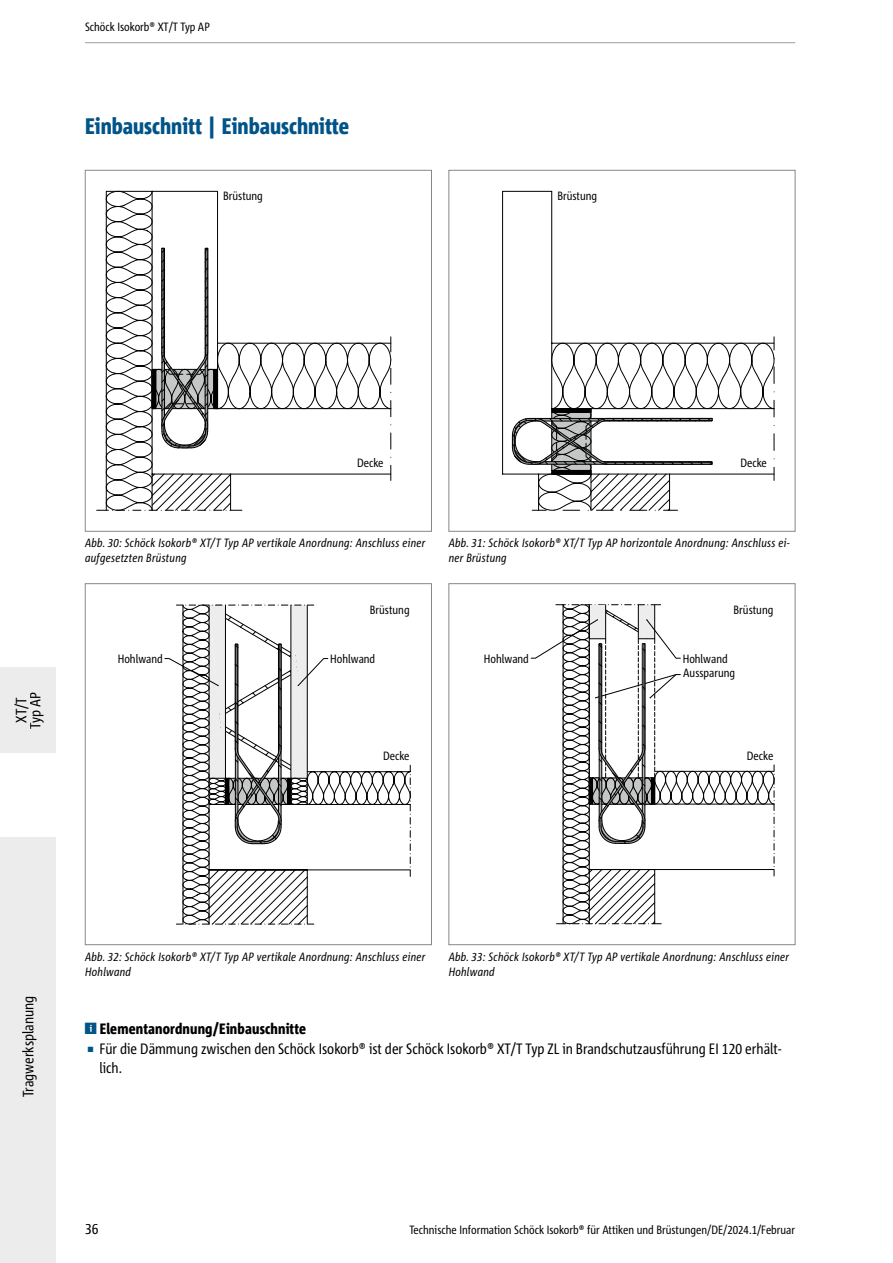
<style>
.page{position:relative;width:893px;height:1263px;background:#fff}
.page>*{position:absolute;margin:0;border:0;box-sizing:border-box;transform-origin:0 0}
.t1{font:800 condensed 22.5px "Corpid Schoeck";color:#005487}
.t2{font:condensed 15px/19.5px "Corpid Schoeck";color:#000}
.t3{font:800 condensed 15px "Corpid Schoeck";letter-spacing:.01em;color:#000}
.t4{font:italic condensed 12px/15px "Corpid Schoeck";letter-spacing:.02em;color:#000}
.t5{font:condensed 12px/14.5px "Corpid Schoeck";color:#000}
.s1{font-size:7.5px;color:#005487}
</style>
<div class="page">
<svg style="left:97px;top:190px;width:295px;height:321px"></svg>
<div style="left:85px;top:170px;width:347px;height:361px;border:1px solid #878786"></div>
<svg style="left:502px;top:190px;width:273px;height:285px"></svg>
<svg style="left:506px;top:337px;width:269px;height:174px"></svg>
<svg style="left:176px;top:923px;width:138px;height:2px"></svg>
<svg style="left:182px;top:658px;width:229px;height:266px"></svg>
<svg style="left:164px;top:604px;width:164px;height:246px"></svg>
<div style="left:85px;top:583px;width:347px;height:362px;border:1px solid #878786"></div>
<svg style="left:531px;top:604px;width:244px;height:320px"></svg>
<div style="left:449px;top:583px;width:346px;height:362px;border:1px solid #878786"></div>
<div style="left:0;top:837px;width:55px;height:426px;background:#ececed"></div>
<div style="left:0;top:668px;width:55px;height:85px;background:#ececed"></div>
<hr style="left:85px;top:42px;width:710px;height:1px;background:#9c9d9d">
<p class="t5" style="left:85px;top:19px;width:126px">Schöck Isokorb® XT/T Typ AP</p>
<h1 class="t1" style="left:85px;top:112px;width:266px">Einbauschnitt | Einbauschnitte</h1>
<p class="t5" style="left:223px;top:189px;width:41px">Brüstung</p>
<p class="t5" style="left:557px;top:189px;width:41px">Brüstung</p>
<p class="t2" style="left:14px;top:729px;width:38px;line-height:14.1px;text-align:center;rotate:-90deg">XT/T<br>Typ AP</p>
<p class="t5" style="left:357px;top:456px;width:28px">Decke</p>
<p class="t5" style="left:740px;top:456px;width:28px">Decke</p>
<p class="t4" style="left:85px;top:535px;width:342px">Abb. 30: Schöck Isokorb® XT/T Typ AP vertikale Anordnung: Anschluss einer aufgesetzten Brüstung</p>
<p class="t4" style="left:449px;top:535px;width:342px">Abb. 31: Schöck Isokorb® XT/T Typ AP horizontale Anordnung: Anschluss ei&shy;ner Brüstung</p>
<p class="t5" style="left:370px;top:602px;width:41px">Brüstung</p>
<p class="t5" style="left:734px;top:602px;width:41px">Brüstung</p>
<p class="t5" style="left:118px;top:651px;width:46px">Hohlwand</p>
<p class="t5" style="left:330px;top:651px;width:46px">Hohlwand</p>
<p class="t5" style="left:484px;top:651px;width:46px">Hohlwand</p>
<p class="t5" style="left:683px;top:651px;width:54px">Hohlwand<br>Aussparung</p>
<p class="t5" style="left:383px;top:749px;width:28px">Decke</p>
<p class="t5" style="left:747px;top:748px;width:28px">Decke</p>
<p class="t2" style="left:18px;top:1097px;width:103px;rotate:-90deg">Tragwerksplanung</p>
<p class="t4" style="left:85px;top:949px;width:342px">Abb. 32: Schöck Isokorb® XT/T Typ AP vertikale Anordnung: Anschluss einer<br>Hohlwand</p>
<p class="t4" style="left:449px;top:949px;width:342px">Abb. 33: Schöck Isokorb® XT/T Typ AP vertikale Anordnung: Anschluss einer<br>Hohlwand</p>
<p class="t3" style="left:100px;top:1020px;width:208px">Elementanordnung/Einbauschnitte</p>
<p class="t2" style="left:99px;top:1039px;width:683px;text-indent:-12px"><span class="s1">■</span> Für die Dämmung zwischen den Schöck Isokorb® ist der Schöck Isokorb® XT/T Typ ZL in Brandschutzausführung EI 120 erhält&shy;lich.</p>
<p class="t2" style="left:85px;top:1219px;width:15px">36</p>
<p class="t5" style="left:409px;top:1222px;width:387px">Technische Information Schöck Isokorb® für Attiken und Brüstungen/DE/2024.1/Februar</p>
</div>
